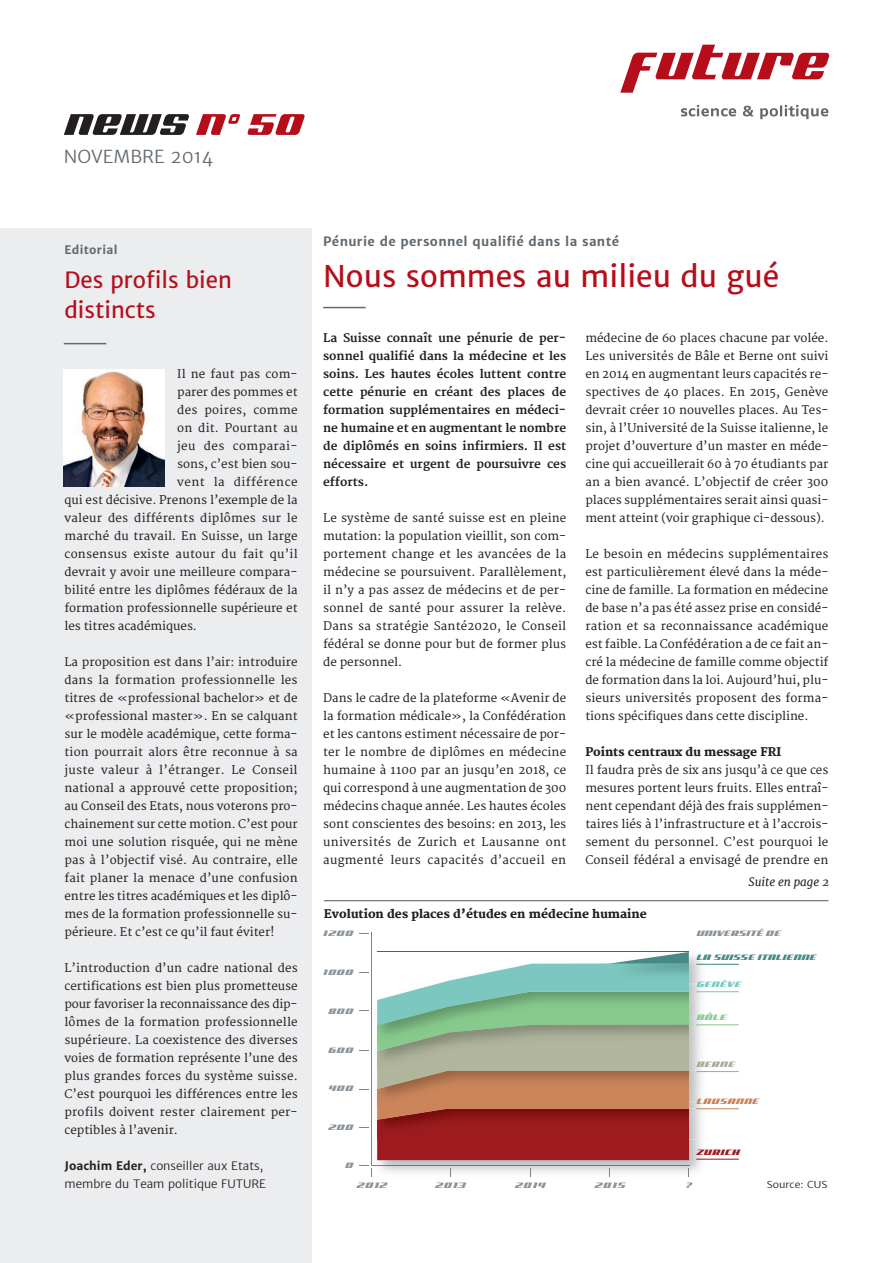
<style>
.page{position:relative;width:893px;height:1263px;background:#fff}
.page>*{position:absolute;margin:0;border:0;box-sizing:border-box;transform-origin:0 0}
.Titel-rot{font:30px "Merriweather Sans";color:#b50e1a}
.Editorial-Titel{font:22.5px/30px "Merriweather Sans";color:#b50e1a}
.Newsletter-Monat{font:300 18px "Merriweather Sans";color:#61696f}
.t1{font:13.8px "Bullet Small Caps Alt";color:#478a87;scale:1.09 1}
.t2{font:13.8px "Bullet Small Caps Alt";color:#cc8359;scale:1.09 1}
.t3{font:13.8px "Bullet Small Caps Alt";color:#8a9399;scale:1.09 1}
.t4{font:13.8px "Bullet Small Caps Alt";color:#7bc8c1;scale:1.09 1}
.t5{font:13.8px "Bullet Small Caps Alt";color:#a7ac95;scale:1.09 1}
.t6{font:13.8px "Bullet Small Caps Alt";color:#89ca8d;scale:1.09 1}
.Rubriktitel{font:700 12.75px "Merriweather Sans";letter-spacing:.025em;color:#61696f}
.Fliesstext{font:11.7px/18px "Merriweather";letter-spacing:.005em;color:#231f20;text-align:justify}
.Lead{font:700 11.7px/18px "Merriweather";color:#231f20;text-align:justify}
.Fliesstext-Titel{font:800 11.7px "Merriweather";color:#231f20}
.Fliesstext-2{font:11.7px "Merriweather";letter-spacing:.025em;color:#231f20}
.Editorial-Autor{font:300 11.7px "Merriweather Sans";color:#231f20}
.Editorial-Funktion{font:300 11.7px "Merriweather Sans";color:#231f20}
.Fliesstext-3{font:11.7px "Merriweather";letter-spacing:.045em;color:#231f20}
.Fliesstext-4{font:11.7px "Merriweather";letter-spacing:.03em;color:#231f20}
.Fliesstext-5{font:11.7px "Merriweather";letter-spacing:.04em;color:#231f20}
.Fortsetztung{font:italic 11.7px "Merriweather";color:#231f20}
.Editorial-Rubriktite{font:700 11.7px "Merriweather Sans";letter-spacing:.025em;color:#61696f}
.t7{font:300 9.6px "Merriweather Sans";color:#231f20;scale:1.09 1}
.s1{font-weight:700}
</style>
<div class="page">
<hr style="left:323px;top:307px;width:43px;height:1px;background:#61696f">
<div style="left:0;top:228px;width:312px;height:1035px;background:#ecedef"></div>
<hr style="left:64px;top:343px;width:42px;height:1px;background:#61696f">
<img style="left:64px;top:369px;width:100px;height:117px">
<svg style="left:620px;top:45px;width:209px;height:48px"></svg>
<svg style="left:681px;top:105px;width:147px;height:14px"></svg>
<hr style="left:324px;top:900px;width:504px;height:1px;background:#61696f">
<svg style="left:359px;top:932px;width:380px;height:245px"></svg>
<p class="Newsletter-Monat" style="left:64px;top:146px;width:151px">NOVEMBRE 2014</p>
<p class="Editorial-Rubriktite" style="left:64px;top:243px;width:55px">Editorial</p>
<p class="Editorial-Titel" style="left:64px;top:265px;width:169px">Des profils bien distincts</p>
<p class="Fliesstext" style="left:177px;top:365px;width:122px">Il ne faut pas com-</p>
<p class="Fliesstext" style="left:177px;top:383px;width:122px">parer des pommes et</p>
<p class="Fliesstext-4" style="left:177px;top:403px;width:122px">des poires, comme</p>
<p class="Fliesstext" style="left:177px;top:419px;width:122px">on dit. Pourtant au</p>
<p class="Fliesstext-5" style="left:177px;top:439px;width:122px">jeu des comparai-</p>
<p class="Fliesstext" style="left:177px;top:455px;width:122px">sons, c’est bien sou-</p>
<p class="Fliesstext-3" style="left:177px;top:475px;width:122px">vent la différence</p>
<p class="Fliesstext" style="left:64px;top:491px;width:235px">qui est décisive. Prenons l’exemple de la</p>
<p class="Fliesstext-2" style="left:64px;top:511px;width:235px">valeur des différents diplômes sur le</p>
<p class="Fliesstext" style="left:64px;top:527px;width:235px">marché du travail. En Suisse, un large</p>
<p class="Fliesstext-2" style="left:64px;top:547px;width:235px">consensus existe autour du fait qu’il</p>
<p class="Fliesstext" style="left:64px;top:563px;width:235px">devrait y avoir une meilleure compara-</p>
<p class="Fliesstext" style="left:64px;top:581px;width:235px">bilité entre les diplômes fédéraux de la</p>
<p class="Fliesstext" style="left:64px;top:599px;width:235px">formation professionnelle supérieure et</p>
<p class="Fliesstext" style="left:64px;top:617px;width:134px">les titres académiques.</p>
<p class="Fliesstext" style="left:64px;top:653px;width:235px">La proposition est dans l’air: introduire dans la formation professionnelle les titres de «professional bachelor» et de «professional master». En se calquant sur le modèle académique, cette forma&shy;tion pourrait alors être reconnue à sa juste valeur à l’étranger. Le Conseil national a approuvé cette proposition; au Conseil des Etats, nous voterons pro&shy;chainement sur cette motion. C’est pour moi une solution risquée, qui ne mène pas à l’objectif visé. Au contraire, elle fait planer la menace d’une confusion entre les titres académiques et les diplô&shy;mes de la formation professionnelle su&shy;périeure. Et c’est ce qu’il faut éviter!</p>
<p class="Fliesstext" style="left:64px;top:959px;width:235px;text-align:left">L’introduction d’un cadre national des certifications est bien plus prometteuse pour favoriser la reconnaissance des dip&shy;lômes de la formation professionnelle supérieure. La coexistence des diverses voies de formation représente l’une des plus grandes forces du système suisse.<br>C’est pourquoi les différences entre les profils doivent rester clairement per&shy;ceptibles à l’avenir.</p>
<p class="Editorial-Autor" style="left:64px;top:1159px;width:200px"><span class="s1">Joachim Eder,</span> conseiller aux Etats,</p>
<p class="Editorial-Funktion" style="left:64px;top:1177px;width:203px">membre du Team politique FUTURE</p>
<p class="Rubriktitel" style="left:323px;top:234px;width:297px">Pénurie de personnel qualifié dans la santé</p>
<p class="Titel-rot" style="left:323px;top:258px;width:457px">Nous sommes au milieu du gué</p>
<p class="Lead" style="left:323px;top:329px;width:245px">La Suisse connaît une pénurie de per&shy;sonnel qualifié dans la médecine et les soins. Les hautes écoles luttent contre cette pénurie en créant des places de formation supplémentaires en médeci&shy;ne humaine et en augmentant le nombre de diplômés en soins infirmiers. Il est nécessaire et urgent de poursuivre ces efforts.</p>
<p class="Fliesstext" style="left:323px;top:509px;width:245px">Le système de santé suisse est en pleine mutation: la population vieillit, son com&shy;portement change et les avancées de la médecine se poursuivent. Parallèlement, il n’y a pas assez de médecins et de per&shy;sonnel de santé pour assurer la relève.<br>Dans sa stratégie Santé2020, le Conseil fédéral se donne pour but de former plus de personnel.</p>
<p class="Fliesstext" style="left:323px;top:689px;width:245px">Dans le cadre de la plateforme «Avenir de la formation médicale», la Confédération et les cantons estiment nécessaire de por&shy;ter le nombre de diplômes en médecine humaine à 1100 par an jusqu’en 2018, ce qui correspond à une augmentation de 300 médecins chaque année. Les hautes écoles sont conscientes des besoins: en 2013, les universités de Zurich et Lausanne ont augmenté leurs capacités d’accueil en</p>
<p class="Fliesstext" style="left:585px;top:329px;width:245px">médecine de 6o places chacune par volée.<br>Les universités de Bâle et Berne ont suivi en 2014 en augmentant leurs capacités re&shy;spectives de 40 places. En 2015, Genève devrait créer 10 nouvelles places. Au Tes&shy;sin, à l’Université de la Suisse italienne, le projet d’ouverture d’un master en méde&shy;cine qui accueillerait 60 à 70 étudiants par an a bien avancé. L’objectif de créer 300 places supplémentaires serait ainsi quasi&shy;ment atteint (voir graphique ci-dessous).</p>
<p class="Fliesstext" style="left:585px;top:545px;width:245px">Le besoin en médecins supplémentaires est particulièrement élevé dans la méde&shy;cine de famille. La formation en médecine de base n’a pas été assez prise en considé&shy;ration et sa reconnaissance académique est faible. La Confédération a de ce fait an&shy;cré la médecine de famille comme objectif de formation dans la loi. Aujourd’hui, plu&shy;sieurs universités proposent des forma&shy;tions spécifiques dans cette discipline.</p>
<p class="Fliesstext-Titel" style="left:585px;top:745px;width:197px">Points centraux du message FRI</p>
<p class="Fliesstext" style="left:585px;top:761px;width:245px;text-align:left">Il faudra près de six ans jusqu’à ce que ces mesures portent leurs fruits. Elles entraî&shy;nent cependant déjà des frais supplémen&shy;taires liés à l’infrastructure et à l’accrois&shy;sement du personnel. C’est pourquoi le Conseil fédéral a envisagé de prendre en</p>
<p class="Fliesstext-Titel" style="left:324px;top:907px;width:324px">Evolution des places d’études en médecine humaine</p>
<p class="Fortsetztung" style="left:749px;top:875px;width:82px">Suite en page 2</p>
<p class="t3" style="left:704px;top:923px;width:49px">■❖ ▲▼</p>
<p class="t1" style="left:696px;top:947px;width:105px">● ◆▲▲ ▼ ● ■■</p>
<p class="t4" style="left:712px;top:974px;width:22px">■➔❖</p>
<p class="t6" style="left:713px;top:1007px;width:7px">●</p>
<p class="t5" style="left:720px;top:1054px;width:9px">■</p>
<p class="t2" style="left:711px;top:1091px;width:39px">◆▲ ■■</p>
<p class="t7" style="left:767px;top:1179px;width:57px">Source: CUS</p>
</div>
